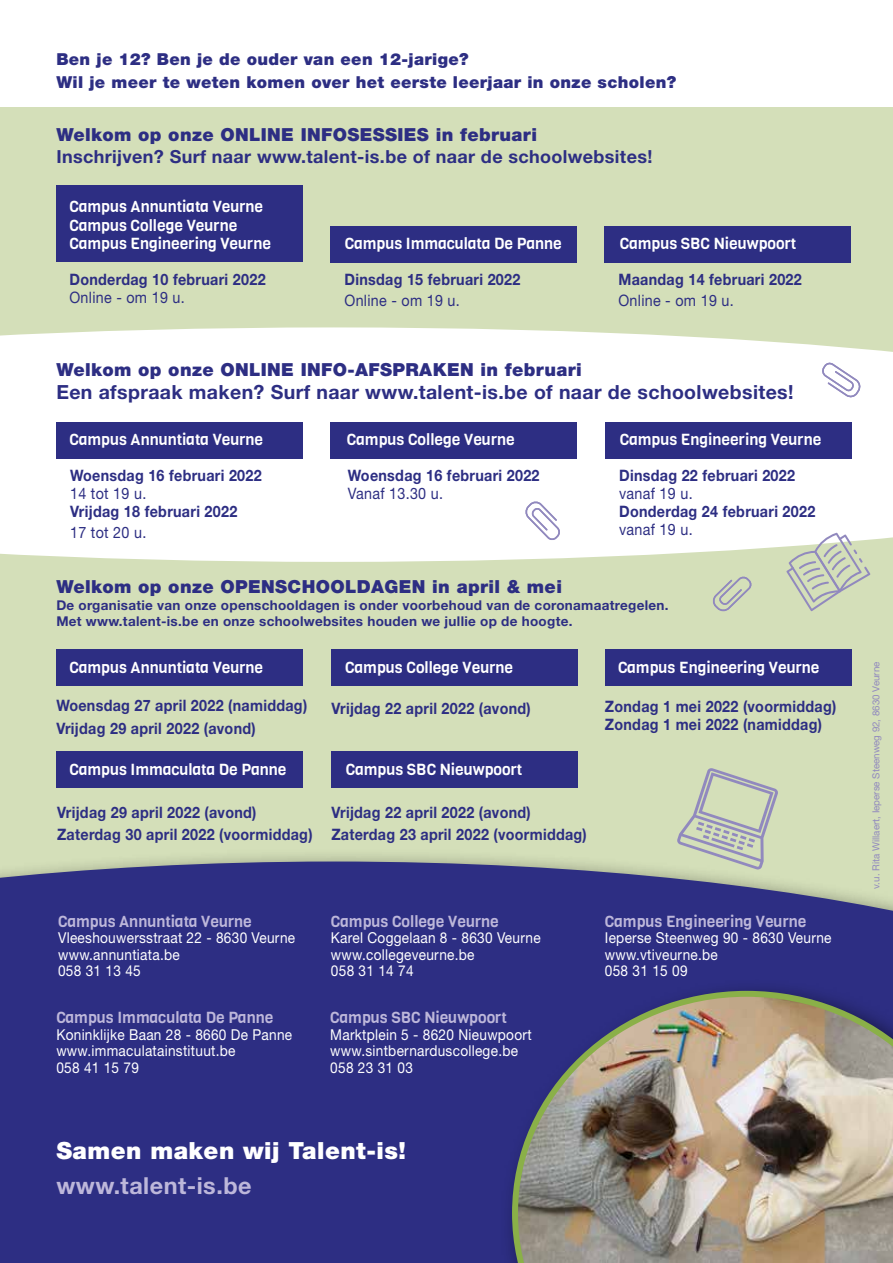
<style>
.page{position:relative;width:893px;height:1263px;background:#fff}
.page>*{position:absolute;margin:0;border:0;box-sizing:border-box;transform-origin:0 0}
.t1{font:900 23.7px "Helvetica Neue LT Std";letter-spacing:.02em;color:#fff}
.t2{font:700 23.4px "Helvetica Neue";letter-spacing:.02em;color:#bdb7da}
.t3{font:700 19.5px "Helvetica Neue";letter-spacing:.02em;color:#2d2e83}
.t4{font:900 18px "Helvetica Neue LT Std";letter-spacing:.02em;color:#2d2e83}
.t5{font:700 18px "Helvetica Neue";letter-spacing:.02em;color:#2d2e83}
.t6{font:900 16.5px/22.5px "Helvetica Neue LT Std";letter-spacing:.02em;color:#2d2e83}
.t7{font:700 15.75px/22.2px "Helvetica Neue";letter-spacing:.02em;color:#2d2e83;scale:.91 1}
.t8{font:15.75px/18.9px "Viga";color:#fff}
.t9{font:15.75px "Viga";color:#bdb7da}
.t10{font:15.75px "Helvetica Neue";letter-spacing:.02em;color:#2d2e83;scale:.91 1}
.t11{font:15px/16.5px "Helvetica Neue";letter-spacing:.02em;color:#fff;scale:.91 1}
.t12{font:700 13.5px/16.2px "Helvetica Neue";letter-spacing:.02em;color:#2d2e83}
.t13{font:9.75px "Helvetica Neue";color:#9189be}
</style>
<div class="page">
<div style="left:0;top:108px;width:893px;height:898px;background:#d4dfb9"></div>
<div style="left:0;top:848px;width:893px;height:415px;background:#000;opacity:.75"></div>
<div style="left:0;top:861px;width:893px;height:402px;background:#2d2e83"></div>
<div style="left:0;top:327px;width:893px;height:235px;background:#fff"></div>
<div style="left:56px;top:185px;width:247px;height:77px;background:#2d2e83"></div>
<div style="left:56px;top:422px;width:247px;height:36px;background:#2d2e83"></div>
<div style="left:56px;top:649px;width:247px;height:36px;background:#2d2e83"></div>
<div style="left:331px;top:422px;width:246px;height:36px;background:#2d2e83"></div>
<div style="left:331px;top:649px;width:247px;height:36px;background:#2d2e83"></div>
<div style="left:605px;top:422px;width:246px;height:36px;background:#2d2e83"></div>
<div style="left:605px;top:649px;width:246px;height:36px;background:#2d2e83"></div>
<div style="left:330px;top:226px;width:247px;height:36px;background:#2d2e83"></div>
<div style="left:56px;top:751px;width:247px;height:37px;background:#2d2e83"></div>
<div style="left:604px;top:226px;width:247px;height:36px;background:#2d2e83"></div>
<div style="left:331px;top:751px;width:247px;height:37px;background:#2d2e83"></div>
<div style="left:500px;top:978px;width:393px;height:285px;background:#2d2e83"></div>
<img style="left:512px;top:991px;width:381px;height:272px">
<svg style="left:786px;top:533px;width:84px;height:78px"></svg>
<svg style="left:713px;top:576px;width:39px;height:36px"></svg>
<svg style="left:525px;top:501px;width:36px;height:40px"></svg>
<svg style="left:821px;top:362px;width:40px;height:36px"></svg>
<svg style="left:677px;top:768px;width:101px;height:102px"></svg>
<p class="t6" style="left:56px;top:48px;width:621px">Ben je 12? Ben je de ouder van een 12-jarige?<br>Wil je meer te weten komen over het eerste leerjaar in onze scholen?</p>
<p class="t4" style="left:56px;top:124px;width:482px">Welkom op onze ONLINE INFOSESSIES in februari</p>
<p class="t5" style="left:56px;top:143px;width:597px">Inschrijven? Surf naar www.talent-is.be of naar de schoolwebsites!</p>
<p class="t8" style="left:69px;top:197px;width:203px">Campus Annuntiata Veurne<br>Campus College Veurne<br>Campus Engineering Veurne</p>
<p class="t7" style="left:69px;top:269px;width:217px">Donderdag 10 februari 2022</p>
<p class="t10" style="left:69px;top:286px;width:128px">Online - om 19 u.</p>
<p class="t8" style="left:345px;top:234px;width:219px">Campus Immaculata De Panne</p>
<p class="t7" style="left:344px;top:269px;width:195px">Dinsdag 15 februari 2022</p>
<p class="t10" style="left:344px;top:289px;width:128px">Online - om 19 u.</p>
<p class="t8" style="left:620px;top:234px;width:178px">Campus SBC Nieuwpoort</p>
<p class="t7" style="left:618px;top:269px;width:203px">Maandag 14 februari 2022</p>
<p class="t10" style="left:618px;top:289px;width:128px">Online - om 19 u.</p>
<p class="t4" style="left:56px;top:359px;width:527px">Welkom op onze ONLINE INFO-AFSPRAKEN in februari</p>
<p class="t3" style="left:56px;top:376px;width:739px">Een afspraak maken? Surf naar www.talent-is.be of naar de schoolwebsites!</p>
<p class="t8" style="left:69px;top:430px;width:195px">Campus Annuntiata Veurne</p>
<p class="t7" style="left:70px;top:465px;width:212px">Woensdag 16 februari 2022</p>
<p class="t10" style="left:70px;top:482px;width:85px">14 tot 19 u.</p>
<p class="t7" style="left:70px;top:501px;width:185px">Vrijdag 18 februari 2022</p>
<p class="t10" style="left:70px;top:521px;width:85px">17 tot 20 u.</p>
<p class="t8" style="left:347px;top:430px;width:169px">Campus College Veurne</p>
<p class="t7" style="left:348px;top:465px;width:212px">Woensdag 16 februari 2022</p>
<p class="t10" style="left:348px;top:482px;width:106px">Vanaf 13.30 u.</p>
<p class="t8" style="left:620px;top:430px;width:203px">Campus Engineering Veurne</p>
<p class="t7" style="left:619px;top:465px;width:195px">Dinsdag 22 februari 2022</p>
<p class="t10" style="left:619px;top:482px;width:82px">vanaf 19 u.</p>
<p class="t7" style="left:619px;top:501px;width:217px">Donderdag 24 februari 2022</p>
<p class="t10" style="left:619px;top:518px;width:82px">vanaf 19 u.</p>
<p class="t4" style="left:56px;top:576px;width:507px">Welkom op onze OPENSCHOOLDAGEN in april &amp; mei</p>
<p class="t12" style="left:56px;top:597px;width:614px">De organisatie van onze openschooldagen is onder voorbehoud van de coronamaatregelen.<br>Met www.talent-is.be en onze schoolwebsites houden we jullie op de hoogte.</p>
<p class="t8" style="left:69px;top:658px;width:195px">Campus Annuntiata Veurne</p>
<p class="t8" style="left:345px;top:658px;width:169px">Campus College Veurne</p>
<p class="t7" style="left:56px;top:695px;width:277px">Woensdag 27 april 2022 (namiddag)<br>Vrijdag 29 april 2022 (avond)</p>
<p class="t7" style="left:331px;top:697px;width:221px">Vrijdag 22 april 2022 (avond)</p>
<p class="t8" style="left:69px;top:760px;width:219px">Campus Immaculata De Panne</p>
<p class="t8" style="left:346px;top:760px;width:178px">Campus SBC Nieuwpoort</p>
<p class="t7" style="left:57px;top:802px;width:282px">Vrijdag 29 april 2022 (avond)<br>Zaterdag 30 april 2022 (voormiddag)</p>
<p class="t7" style="left:331px;top:802px;width:282px">Vrijdag 22 april 2022 (avond)<br>Zaterdag 23 april 2022 (voormiddag)</p>
<p class="t8" style="left:618px;top:658px;width:203px">Campus Engineering Veurne</p>
<p class="t7" style="left:605px;top:698px;width:256px;line-height:18px">Zondag 1 mei 2022 (voormiddag)<br>Zondag 1 mei 2022 (namiddag)</p>
<p class="t9" style="left:58px;top:911px;width:195px">Campus Annuntiata Veurne</p>
<p class="t11" style="left:58px;top:931px;width:262px">Vleeshouwersstraat 22 - 8630 Veurne www.annuntiata.be<br>058 31 13 45</p>
<p class="t9" style="left:56px;top:1007px;width:219px">Campus Immaculata De Panne</p>
<p class="t11" style="left:56px;top:1027px;width:261px">Koninklijke Baan 28 - 8660 De Panne www.immaculatainstituut.be<br>058 41 15 79</p>
<p class="t9" style="left:331px;top:911px;width:169px">Campus College Veurne</p>
<p class="t11" style="left:331px;top:931px;width:232px">Karel Coggelaan 8 - 8630 Veurne www.collegeveurne.be<br>058 31 14 74</p>
<p class="t9" style="left:330px;top:1007px;width:178px">Campus SBC Nieuwpoort</p>
<p class="t11" style="left:330px;top:1027px;width:223px">Marktplein 5 - 8620 Nieuwpoort www.sintbernarduscollege.be<br>058 23 31 03</p>
<h1 class="t1" style="left:56px;top:1136px;width:351px">Samen maken wij Talent-is!</h1>
<h2 class="t2" style="left:56px;top:1167px;width:197px">www.talent-is.be</h2>
<p class="t9" style="left:605px;top:911px;width:203px">Campus Engineering Veurne</p>
<p class="t11" style="left:605px;top:931px;width:251px">Ieperse Steenweg 90 - 8630 Veurne www.vtiveurne.be<br>058 31 15 09</p>
<p class="t13" style="left:869px;top:889px;width:229px;rotate:-90deg">v.u. Rita Willaert, Ieperse Steenweg 92, 8630 Veurne</p>
</div>
